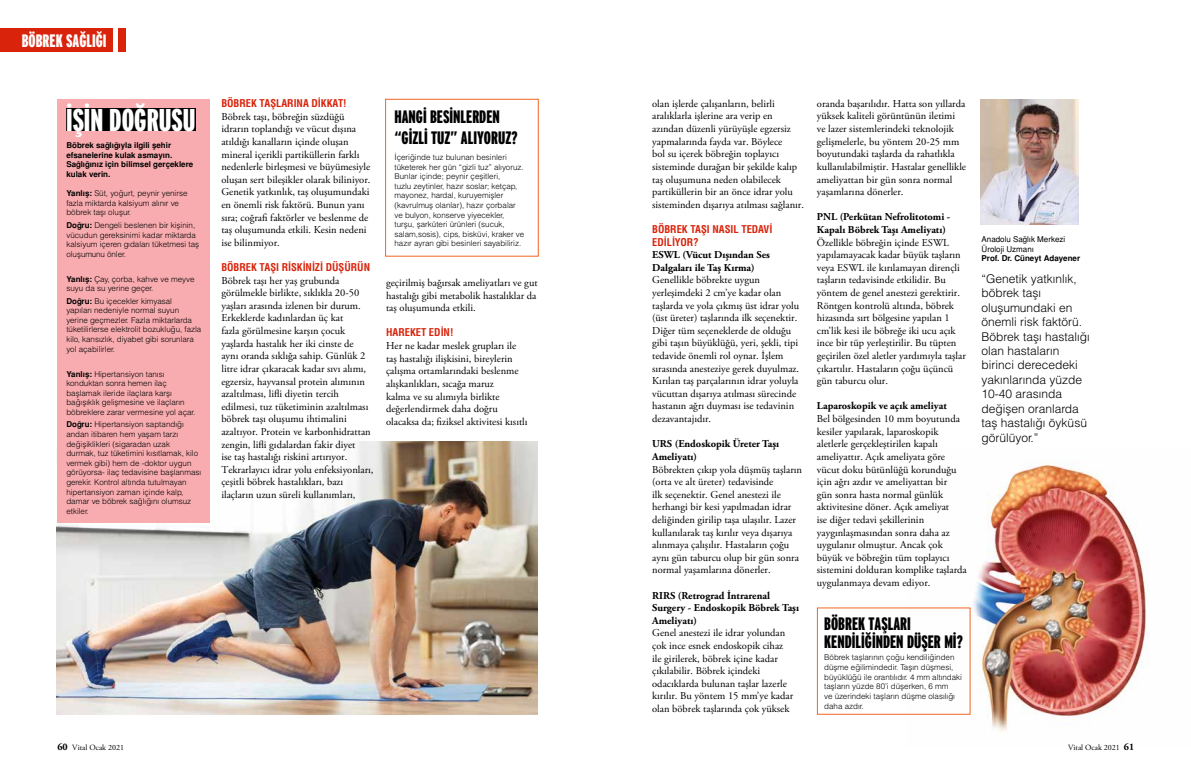
<style>
.page{position:relative;width:1191px;height:780px;background:#fff}
.page>*{position:absolute;margin:0;border:0;box-sizing:border-box;transform-origin:0 0}
.t1{font:900 extra-condensed 31.5px "Interstate";color:#fff}
.t2{font:900 extra-condensed 18px/18px "Interstate";color:#000}
.t3{font:900 extra-condensed 18px "Interstate";color:#fff}
.t4{font:12px/14.4px "Helvetica Light Normal Tr";color:#000}
.t5{font:10.5px/12.6px "Adobe Garamond Pro";color:#000}
.t6{font:700 10.5px/12.6px "Adobe Garamond Pro";color:#000}
.t7{font:10.5px/12.6px "Helvetica Cond Bold Tr";color:#d9230b}
.t8{font:8px/9.6px "Helvetica Light Normal Tr";color:#000}
.t9{font:700 8px/9.6px "Helvetica Tr";color:#000}
.t10{font:8px/9.6px "Helvetica Normal Tr";color:#000}
.t11{font:8px "Adobe Garamond Pro";color:#000}
.s1{font-family:"Helvetica Tr";font-weight:700}
.s2{font-weight:700;font-size:10px}
</style>
<div class="page">
<img style="left:906px;top:461px;width:241px;height:272px">
<img style="left:57px;top:441px;width:481px;height:273px">
<img style="left:980px;top:99px;width:98px;height:125px">
<div style="left:57px;top:99px;width:153px;height:423px;background:#f8acaf"></div>
<div style="left:66px;top:108px;width:130px;height:23px;background:#000"></div>
<div style="left:385px;top:99px;width:154px;height:158px;border:1px solid #f26522"></div>
<div style="left:0;top:28px;width:112px;height:24px;background:#d9230b"></div>
<div style="left:119px;top:28px;width:7px;height:24px;background:#d9230b"></div>
<h2 class="t3" style="left:22px;top:30px;width:86px">BÖBREK SAĞLIĞI</h2>
<p class="t7" style="left:221px;top:97px;width:127px">BÖBREK TAŞLARINA DİKKAT!</p>
<p class="t5" style="left:221px;top:110px;width:151px">Böbrek taşı, böbreğin süzdüğü idrarın toplandığı ve vücut dışına atıldığı kanalların içinde oluşan mineral içerikli partiküllerin farklı nedenlerle birleşmesi ve büyümesiyle oluşan sert bileşikler olarak biliniyor.<br>Genetik yatkınlık, taş oluşumundaki en önemli risk faktörü. Bunun yanı sıra; coğrafi faktörler ve beslenme de taş oluşumunda etkili. Kesin nedeni ise bilinmiyor.</p>
<p class="t7" style="left:221px;top:261px;width:150px">BÖBREK TAŞI RİSKİNİZİ DÜŞÜRÜN</p>
<p class="t5" style="left:221px;top:274px;width:154px">Böbrek taşı her yaş grubunda görülmekle birlikte, sıklıkla 20-50 yaşları arasında izlenen bir durum.<br>Erkeklerde kadınlardan üç kat<br>fazla görülmesine karşın çocuk yaşlarda hastalık her iki cinste de<br>aynı oranda sıklığa sahip. Günlük 2 litre idrar çıkaracak kadar sıvı alımı, egzersiz, hayvansal protein alımının azaltılması, lifli diyetin tercih edilmesi, tuz tüketiminin azaltılması böbrek taşı oluşumu ihtimalini azaltıyor. Protein ve karbonhidrattan zengin, lifli gıdalardan fakir diyet<br>ise taş hastalığı riskini artırıyor.<br>Tekrarlayıcı idrar yolu enfeksiyonları, çeşitli böbrek hastalıkları, bazı ilaçların uzun süreli kullanımları,</p>
<h1 class="t1" style="left:66px;top:102px;width:131px">İŞİN DOĞRUSU</h1>
<h2 class="t2" style="left:394px;top:107px;width:124px;line-height:20.8px">HANGİ BESİNLERDEN “GİZLİ TUZ” ALIYORUZ?</h2>
<p class="t8" style="left:394px;top:152px;width:131px">İçeriğinde tuz bulunan besinleri tüketerek her gün “gizli tuz” alıyoruz.<br>Bunlar içinde; peynir çeşitleri,<br>tuzlu zeytinler, hazır soslar; ketçap, mayonez, hardal, kuruyemişler (kavrulmuş olanlar), hazır çorbalar ve bulyon, konserve yiyecekler, turşu, şarküteri ürünleri (sucuk, salam,sosis), cips, bisküvi, kraker ve hazır ayran gibi besinleri sayabiliriz.</p>
<p class="t9" style="left:66px;top:140px;width:128px">Böbrek sağlığıyla ilgili şehir efsanelerine kulak asmayın.<br>Sağlığınız için bilimsel gerçeklere kulak verin.</p>
<p class="t8" style="left:66px;top:188px;width:123px"><span class="s1">Yanlış:</span> Süt, yoğurt, peynir yenirse fazla miktarda kalsiyum alınır ve böbrek taşı oluşur.</p>
<p class="t8" style="left:66px;top:220px;width:134px"><span class="s1">Doğru:</span> Dengeli beslenen bir kişinin, vücudun gereksinimi kadar miktarda kalsiyum içeren gıdaları tüketmesi taş oluşumunu önler.</p>
<p class="t8" style="left:66px;top:274px;width:130px"><span class="s1">Yanlış:</span> Çay, çorba, kahve ve meyve suyu da su yerine geçer.</p>
<p class="t8" style="left:66px;top:296px;width:136px"><span class="s1">Doğru:</span> Bu içecekler kimyasal<br>yapıları nedeniyle normal suyun yerine geçmezler. Fazla miktarlarda tüketilirlerse elektrolit bozukluğu, fazla kilo, kansızlık, diyabet gibi sorunlara yol açabilirler.</p>
<p class="t8" style="left:66px;top:369px;width:130px"><span class="s1">Yanlış:</span> Hipertansiyon tanısı konduktan sonra hemen ilaç başlamak ileride ilaçlara karşı bağışıklık gelişmesine ve ilaçların böbreklere zarar vermesine yol açar.</p>
<p class="t8" style="left:66px;top:419px;width:136px"><span class="s1">Doğru:</span> Hipertansiyon saptandığı andan itibaren hem yaşam tarzı değişiklikleri (sigaradan uzak durmak, tuz tüketimini kısıtlamak, kilo vermek gibi) hem de -doktor uygun görüyorsa- ilaç tedavisine başlanması gerekir. Kontrol altında tutulmayan hipertansiyon zaman içinde kalp, damar ve böbrek sağlığını olumsuz etkiler.</p>
<p class="t5" style="left:386px;top:277px;width:153px;text-align:justify">geçirilmiş bağırsak ameliyatları ve gut hastalığı gibi metabolik hastalıklar da taş oluşumunda etkili.</p>
<p class="t7" style="left:386px;top:326px;width:69px">HAREKET EDİN!</p>
<p class="t5" style="left:386px;top:340px;width:143px">Her ne kadar meslek grupları ile taş hastalığı ilişkisini, bireylerin çalışma ortamlarındaki beslenme alışkanlıkları, sıcağa maruz<br>kalma ve su alımıyla birlikte değerlendirmek daha doğru olacaksa da; fiziksel aktivitesi kısıtlı</p>
<p class="t5" style="left:652px;top:98px;width:153px">olan işlerde çalışanların, belirli aralıklarla işlerine ara verip en azından düzenli yürüyüşle egzersiz yapmalarında fayda var. Böylece<br>bol su içerek böbreğin toplayıcı sisteminde durağan bir şekilde kalıp taş oluşumuna neden olabilecek partiküllerin bir an önce idrar yolu sisteminden dışarıya atılması sağlanır.</p>
<p class="t7" style="left:652px;top:223px;width:121px">BÖBREK TAŞI NASIL TEDAVİ<br>EDİLİYOR?</p>
<p class="t6" style="left:652px;top:249px;width:119px">ESWL (Vücut Dışından Ses<br>Dalgaları ile Taş Kırma)</p>
<p class="t5" style="left:652px;top:274px;width:148px">Genellikle böbrekte uygun yerleşimdeki 2 cm’ye kadar olan taşlarda ve yola çıkmış üst idrar yolu (üst üreter) taşlarında ilk seçenektir.<br>Diğer tüm seçeneklerde de olduğu gibi taşın büyüklüğü, yeri, şekli, tipi tedavide önemli rol oynar. İşlem sırasında anesteziye gerek duyulmaz.<br>Kırılan taş parçalarının idrar yoluyla vücuttan dışarıya atılması sürecinde hastanın ağrı duyması ise tedavinin dezavantajıdır.</p>
<p class="t6" style="left:652px;top:438px;width:129px">URS (Endoskopik Üreter Taşı<br>Ameliyatı)</p>
<p class="t5" style="left:652px;top:463px;width:151px">Böbrekten çıkıp yola düşmüş taşların (orta ve alt üreter) tedavisinde<br>ilk seçenektir. Genel anestezi ile herhangi bir kesi yapılmadan idrar deliğinden girilip taşa ulaşılır. Lazer kullanılarak taş kırılır veya dışarıya alınmaya çalışılır. Hastaların çoğu aynı gün taburcu olup bir gün sonra normal yaşamlarına dönerler.</p>
<p class="t6" style="left:652px;top:589px;width:148px">RIRS (Retrograd İntrarenal<br>Surgery - Endoskopik Böbrek Taşı<br>Ameliyatı)</p>
<p class="t5" style="left:652px;top:627px;width:142px">Genel anestezi ile idrar yolundan çok ince esnek endoskopik cihaz ile girilerek, böbrek içine kadar çıkılabilir. Böbrek içindeki odacıklarda bulunan taşlar lazerle kırılır. Bu yöntem 15 mm’ye kadar olan böbrek taşlarında çok yüksek</p>
<p class="t5" style="left:817px;top:98px;width:151px">oranda başarılıdır. Hatta son yıllarda yüksek kaliteli görüntünün iletimi ve lazer sistemlerindeki teknolojik gelişmelerle, bu yöntem 20-25 mm boyutundaki taşlarda da rahatlıkla kullanılabilmiştir. Hastalar genellikle ameliyattan bir gün sonra normal yaşamlarına dönerler.</p>
<p class="t6" style="left:817px;top:211px;width:135px">PNL (Perkütan Nefrolitotomi -<br>Kapalı Böbrek Taşı Ameliyatı)</p>
<p class="t5" style="left:817px;top:236px;width:150px">Özellikle böbreğin içinde ESWL yapılamayacak kadar büyük taşların veya ESWL ile kırılamayan dirençli taşların tedavisinde etkilidir. Bu yöntem de genel anestezi gerektirir.<br>Röntgen kontrolü altında, böbrek hizasında sırt bölgesine yapılan 1 cm’lik kesi ile böbreğe iki ucu açık ince bir tüp yerleştirilir. Bu tüpten geçirilen özel aletler yardımıyla taşlar çıkartılır. Hastaların çoğu üçüncü gün taburcu olur.</p>
<p class="t6" style="left:817px;top:400px;width:131px">Laparoskopik ve açık ameliyat</p>
<p class="t5" style="left:817px;top:413px;width:151px">Bel bölgesinden 10 mm boyutunda kesiler yapılarak, laparoskopik aletlerle gerçekleştirilen kapalı ameliyattır. Açık ameliyata göre vücut doku bütünlüğü korunduğu için ağrı azdır ve ameliyattan bir<br>gün sonra hasta normal günlük aktivitesine döner. Açık ameliyat<br>ise diğer tedavi şekillerinin yaygınlaşmasından sonra daha az uygulanır olmuştur. Ancak çok büyük ve böbreğin tüm toplayıcı sistemini dolduran komplike taşlarda uygulanmaya devam ediyor.</p>
<h2 class="t2" style="left:824px;top:614px;width:140px">BÖBREK TAŞLARI<br>KENDİLİĞİNDEN DÜŞER Mİ?</h2>
<p class="t8" style="left:824px;top:652px;width:139px">Böbrek taşlarının çoğu kendiliğinden düşme eğilimindedir. Taşın düşmesi, büyüklüğü ile orantılıdır. 4 mm altındaki taşların yüzde 80’i düşerken, 6 mm<br>ve üzerindeki taşların düşme olasılığı daha azdır.</p>
<p class="t10" style="left:981px;top:234px;width:85px">Anadolu Sağlık Merkezi<br>Üroloji Uzmanı</p>
<p class="t9" style="left:981px;top:254px;width:100px">Prof. Dr. Cüneyt Adayener</p>
<p class="t4" style="left:981px;top:271px;width:110px">“Genetik yatkınlık, böbrek taşı oluşumundaki en önemli risk faktörü.<br>Böbrek taşı hastalığı olan hastaların birinci derecedeki yakınlarında yüzde<br>10-40 arasında değişen oranlarda taş hastalığı öyküsü görülüyor.”</p>
<p class="t11" style="left:57px;top:743px;width:68px"><span class="s2">60</span> Vital Ocak 2021</p>
<p class="t11" style="left:1068px;top:743px;width:68px">Vital Ocak 2021 <span class="s2">61</span></p>
</div>
